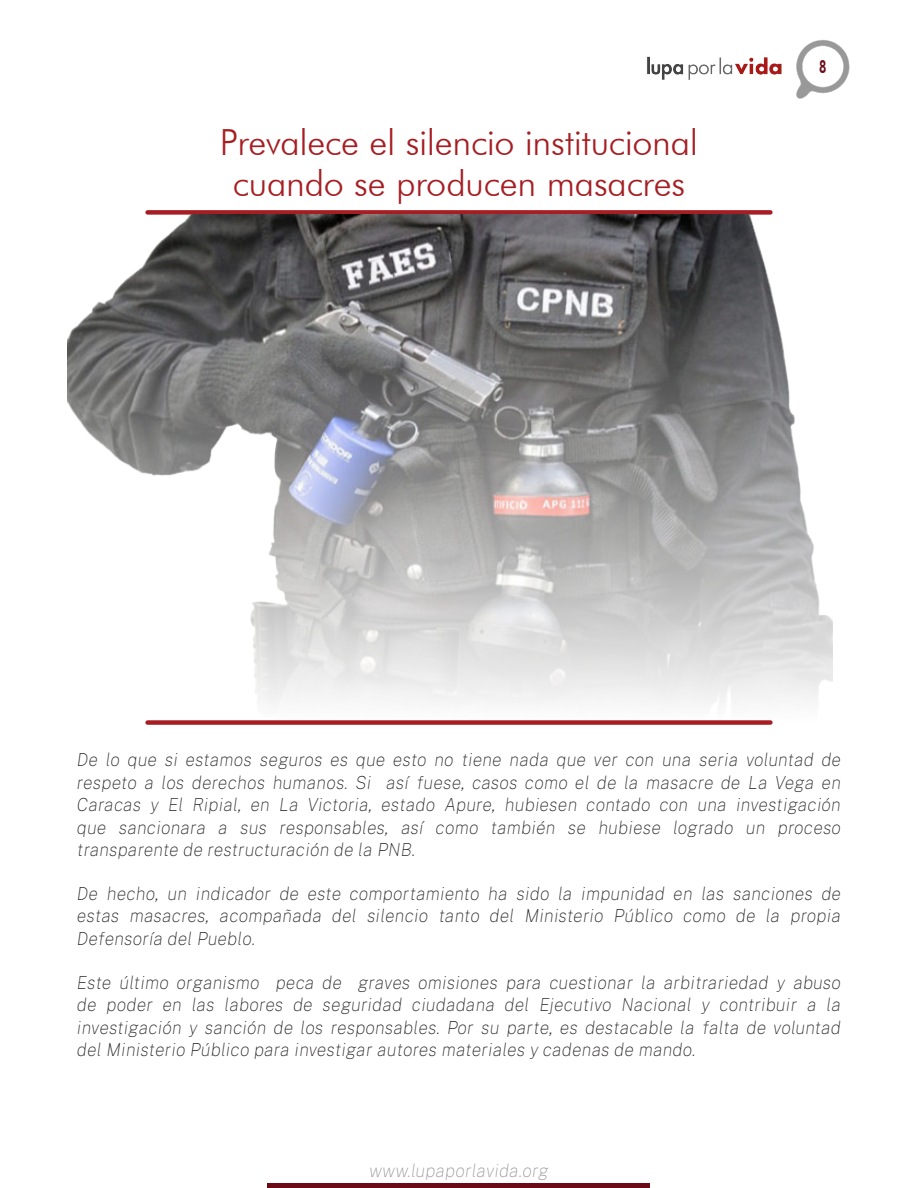
<style>
.page{position:relative;width:918px;height:1188px;background:#fff}
.page>*{position:absolute;margin:0;border:0;box-sizing:border-box;transform-origin:0 0}
.Title_01{font:300 36px "Futura BT";letter-spacing:-.01em;color:#a61e23}
.t1{font:italic 100 18px/22.5px "Public Sans";letter-spacing:.01em;color:#231f20;text-align:justify}
.t2{font:italic 100 18px "Public Sans";letter-spacing:.01em;color:#989798}
.t3{font:800 18px "Futura BT";color:#6c0a16;scale:.67 1}
</style>
<div class="page">
<hr style="left:268px;top:1184px;width:382px;height:4px;background:#6c0a16">
<img style="left:796px;top:40px;width:54px;height:59px">
<img style="left:647px;top:56px;width:135px;height:24px">
<div style="left:148px;top:210px;width:622px;height:5px;background:#a61e23"></div>
<img style="left:68px;top:214px;width:764px;height:489px">
<div style="left:148px;top:720px;width:622px;height:5px;background:#a61e23"></div>
<p class="Title_01" style="left:220px;top:120px;width:480px">Prevalece el silencio institucional</p>
<p class="Title_01" style="left:233px;top:161px;width:454px">cuando se producen masacres</p>
<p class="t3" style="left:819px;top:56px;width:12px">8</p>
<p class="t1" style="left:77px;top:748px;width:766px">De lo que si estamos seguros es que esto no tiene nada que ver con una seria voluntad de respeto a los derechos humanos. Si así fuese, casos como el de la masacre de La Vega en Caracas y El Ripial, en La Victoria, estado Apure, hubiesen contado con una investigación que sancionara a sus responsables, así como también se hubiese logrado un proceso transparente de restructuración de la PNB.</p>
<p class="t1" style="left:77px;top:882px;width:766px">De hecho, un indicador de este comportamiento ha sido la impunidad en las sanciones de estas masacres, acompañada del silencio tanto del Ministerio Público como de la propia Defensoría del Pueblo.</p>
<p class="t1" style="left:77px;top:970px;width:766px">Este último organismo peca de graves omisiones para cuestionar la arbitrariedad y abuso de poder en las labores de seguridad ciudadana del Ejecutivo Nacional y contribuir a la investigación y sanción de los responsables. Por su parte, es destacable la falta de voluntad del Ministerio Público para investigar autores materiales y cadenas de mando.</p>
<p class="t2" style="left:369px;top:1158px;width:181px">www.lupaporlavida.org</p>
</div>
